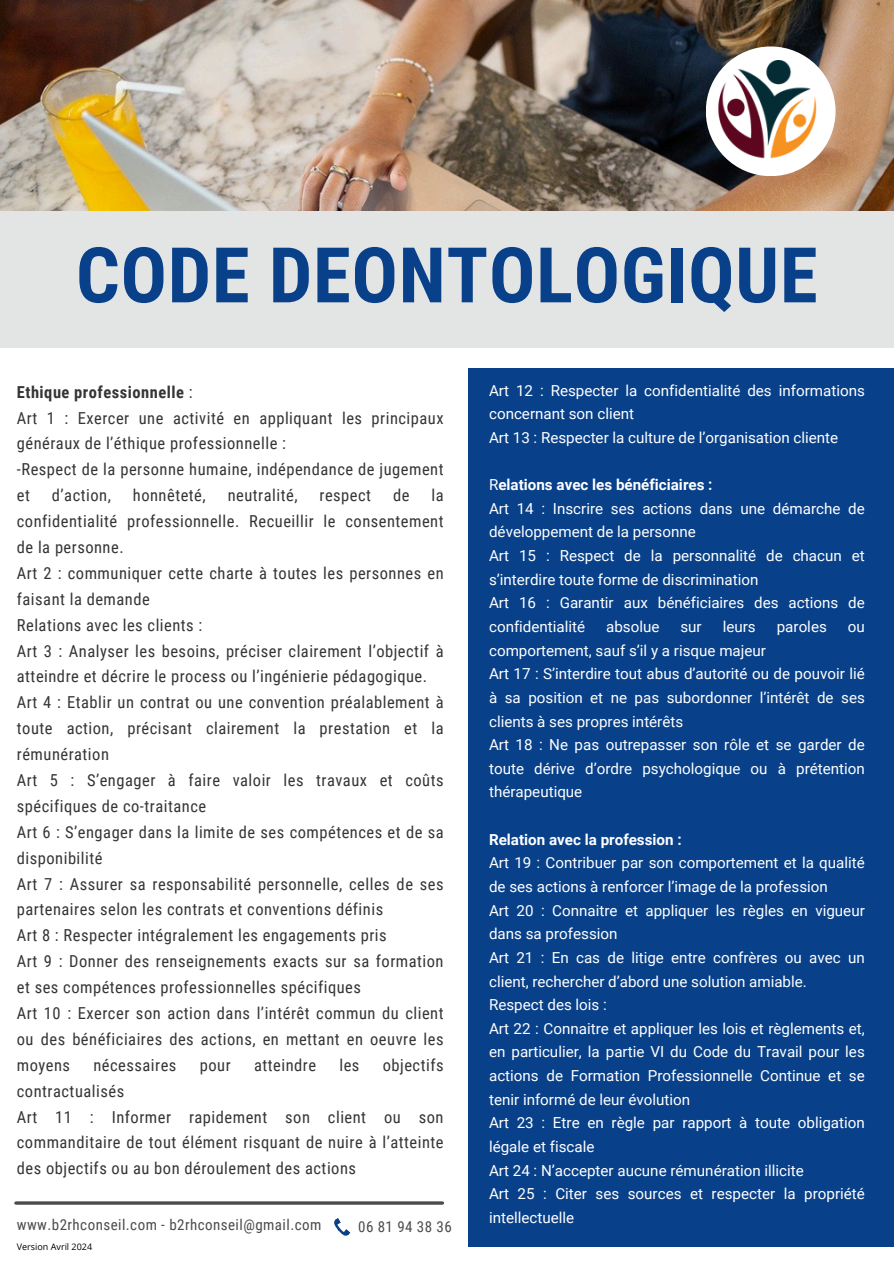
<style>
.page{position:relative;width:894px;height:1264px;background:#fff}
.page>*{position:absolute;margin:0;border:0;box-sizing:border-box;transform-origin:0 0}
.t1{font:700 76.8px "Roboto Condensed";letter-spacing:.01em;color:#08408a}
.t2{font:16.5px/25.8px "Roboto Condensed";letter-spacing:.03em;color:#353535}
.t3{font:15.15px/23.7px "Roboto";color:#fff}
.t4{font:15px "Roboto Condensed";letter-spacing:.03em;color:#4c4c4c}
.t5{font:9px "Open Sans";color:#000}
.s1{font-weight:700}
</style>
<div class="page">
<img style="left:0;top:0;width:893px;height:211px">
<div style="left:0;top:211px;width:893px;height:137px;background:#e3e4e4"></div>
<div style="left:468px;top:368px;width:425px;height:878px;background:#08408a"></div>
<div style="left:705px;top:46px;width:130px;height:130px;background:#fff;border-radius:50%"></div>
<img style="left:715px;top:60px;width:110px;height:103px">
<hr style="left:16px;top:1201px;width:426px;height:3px;background:#4c4c4c">
<svg style="left:334px;top:1218px;width:16px;height:18px"></svg>
<h1 class="t1" style="left:76px;top:231px;width:742px">CODE DEONTOLOGIQUE</h1>
<h2 class="t2" style="left:17px;top:379px;width:428px"><span class="s1">Ethique professionnelle</span> :<br>Art 1 : Exercer une activité en appliquant les principaux généraux de l’éthique professionnelle :<br>-Respect de la personne humaine, indépendance de jugement et</h2>
<h2 class="t2" style="left:17px;top:482px;width:428px;text-indent:414px">la confidentialité professionnelle. Recueillir le consentement de la personne.<br>Art 2 : communiquer cette charte à toutes les personnes en faisant la demande<br>Relations avec les clients :<br>Art 3 : Analyser les besoins, préciser clairement l’objectif à atteindre et décrire le process ou l’ingénierie pédagogique.<br>Art 4 : Etablir un contrat ou une convention préalablement à toute action, précisant clairement la prestation et la rémunération<br>Art 5 : S’engager à faire valoir les travaux et coûts spécifiques de co-traitance<br>Art 6 : S’engager dans la limite de ses compétences et de sa disponibilité<br>Art 7 : Assurer sa responsabilité personnelle, celles de ses partenaires selon les contrats et conventions définis<br>Art 8 : Respecter intégralement les engagements pris<br>Art 9 : Donner des renseignements exacts sur sa formation et ses compétences professionnelles spécifiques<br>Art 10 : Exercer son action dans l’intérêt commun du client ou des bénéficiaires des actions, en mettant en oeuvre les moyens</h2>
<h2 class="t2" style="left:52px;top:482px;width:60px">d’action,</h2>
<h2 class="t2" style="left:133px;top:482px;width:74px">honnêteté,</h2>
<h2 class="t2" style="left:228px;top:482px;width:71px">neutralité,</h2>
<h2 class="t2" style="left:319px;top:482px;width:53px">respect</h2>
<h2 class="t2" style="left:393px;top:482px;width:18px">de</h2>
<h2 class="t2" style="left:93px;top:1052px;width:84px">nécessaires</h2>
<h2 class="t2" style="left:200px;top:1052px;width:32px">pour</h2>
<h2 class="t2" style="left:254px;top:1052px;width:63px">atteindre</h2>
<h2 class="t2" style="left:339px;top:1052px;width:21px">les</h2>
<h2 class="t2" style="left:383px;top:1052px;width:62px">objectifs</h2>
<h2 class="t2" style="left:17px;top:1078px;width:428px">contractualisés<br>Art 11 : Informer rapidement son client ou son commanditaire de tout élément risquant de nuire à l’atteinte des objectifs ou au bon déroulement des actions</h2>
<p class="t4" style="left:17px;top:1216px;width:306px">www.b2rhconseil.com - b2rhconseil@gmail.com</p>
<h2 class="t4" style="left:358px;top:1217px;width:95px">06 81 94 38 36</h2>
<h2 class="t5" style="left:17px;top:1240px;width:77px">Version Avril 2024</h2>
<h2 class="t3" style="left:489px;top:378px;width:377px">Art 12 : Respecter la confidentialité des informations concernant son client<br>Art 13 : Respecter la culture de l’organisation cliente</h2>
<p class="t3" style="left:489px;top:473px;width:377px">R<span class="s1">elations avec les bénéficiaires :<br></span>Art 14 : Inscrire ses actions dans une démarche de développement de la personne<br>Art 15 : Respect de la personnalité de chacun et s’interdire toute forme de discrimination<br>Art 16 : Garantir aux bénéficiaires des actions de confidentialité</p>
<p class="t3" style="left:606px;top:615px;width:55px">absolue</p>
<p class="t3" style="left:680px;top:615px;width:23px">sur</p>
<p class="t3" style="left:722px;top:615px;width:34px">leurs</p>
<p class="t3" style="left:776px;top:615px;width:52px">paroles</p>
<p class="t3" style="left:847px;top:615px;width:18px">ou</p>
<p class="t3" style="left:489px;top:638px;width:377px">comportement, sauf s’il y a risque majeur<br>Art 17 : S’interdire tout abus d’autorité ou de pouvoir lié à sa position et ne pas subordonner l’intérêt de ses clients à ses propres intérêts<br>Art 18 : Ne pas outrepasser son rôle et se garder de toute dérive d’ordre psychologique ou à prétention thérapeutique</p>
<h2 class="t3" style="left:489px;top:827px;width:377px"><span class="s1">Relation avec la profession :<br></span>Art 19 : Contribuer par son comportement et la qualité de ses actions à renforcer l’image de la profession<br>Art 20 : Connaitre et appliquer les règles en vigueur dans sa profession<br>Art 21 : En cas de litige entre confrères ou avec un client, rechercher d’abord une solution amiable.<br>Respect des lois :<br>Art 22 : Connaitre et appliquer les lois et règlements et, en particulier, la partie VI du Code du Travail pour les actions de Formation Professionnelle Continue et se tenir informé de leur évolution<br>Art 23 : Etre en règle par rapport à toute obligation légale et fiscale<br>Art 24 : N’accepter aucune rémunération illicite<br>Art 25 : Citer ses sources et respecter la propriété intellectuelle</h2>
</div>
